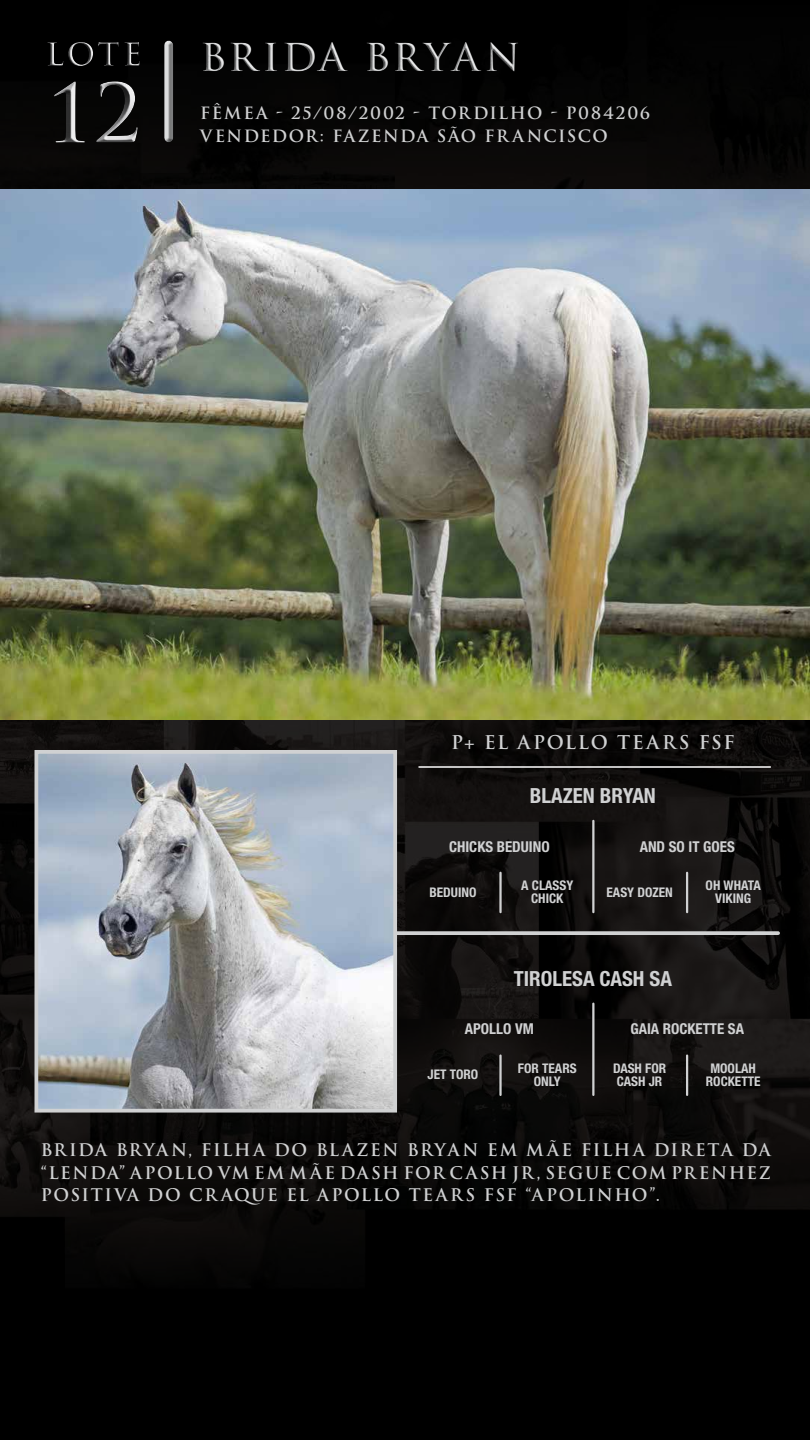
<style>
.page{position:relative;width:810px;height:1440px;background:#fff}
.page>*{position:absolute;margin:0;border:0;box-sizing:border-box;transform-origin:0 0}
.t1{font:700 37.58px "Trajan";letter-spacing:.085em;color:#d0d1d2}
.t2{font:700 condensed 20.85px "Helvetica Neue LT Std";color:#d0d1d2}
.t3{font:700 18.45px "Trajan";letter-spacing:.09em;color:#d0d1d2}
.t4{font:700 16.95px/22.6px "Trajan";letter-spacing:.09em;color:#d0d1d2;text-align:justify}
.t5{font:700 16.58px/23px "Trajan";letter-spacing:.09em;color:#d0d1d2}
.t6{font:700 condensed 15px "Helvetica Neue LT Std";color:#d0d1d2}
.t7{font:700 condensed 13.35px/13.4px "Helvetica Neue LT Std";color:#d0d1d2;text-align:center}
.s1{font-family:"Minion Pro"}
</style>
<div class="page">
<img style="left:0;top:0;width:810px;height:1440px">
<div style="left:45px;top:36px;width:101px;height:113px;background:#050504"></div>
<svg style="left:41px;top:36px;width:99px;height:113px"></svg>
<div style="left:197px;top:36px;width:325px;height:41px;background:#000"></div>
<svg style="left:164px;top:41px;width:10px;height:102px"></svg>
<svg style="left:397px;top:931px;width:381px;height:4px;fill:#d0d1d2"></svg>
<hr style="left:592px;top:821px;width:3px;height:91px;background:#d0d1d2">
<hr style="left:499px;top:873px;width:3px;height:39px;background:#d0d1d2">
<hr style="left:686px;top:873px;width:2px;height:39px;background:#d0d1d2">
<hr style="left:592px;top:1004px;width:3px;height:91px;background:#d0d1d2">
<hr style="left:499px;top:1056px;width:3px;height:39px;background:#d0d1d2">
<hr style="left:686px;top:1056px;width:2px;height:39px;background:#d0d1d2">
<hr style="left:418px;top:766px;width:353px;height:2px;background:#fff">
<img style="left:0;top:190px;width:810px;height:530px">
<img style="left:39px;top:755px;width:353px;height:353px">
<div style="left:34px;top:750px;width:363px;height:363px;border:4px solid #d0d1d2"></div>
<h1 class="t1" style="left:200px;top:34px;width:321px">BRIDA BRYAN</h1>
<p class="t5" style="left:200px;top:101px;width:452px">FÊMEA - 25/08/2002 - TORDILHO - P084206<br>VENDEDOR: FAZENDA SÃO FR ANCISCO</p>
<p class="t3" style="left:451px;top:731px;width:285px">P<span class="s1">+</span> EL APOLLO TEARS FSF</p>
<p class="t2" style="left:530px;top:783px;width:128px">BLAZEN BRYAN</p>
<p class="t6" style="left:449px;top:837px;width:102px">CHICKS BEDUINO</p>
<p class="t6" style="left:640px;top:837px;width:97px">AND SO IT GOES</p>
<p class="t7" style="left:429px;top:885px;width:49px">BEDUINO</p>
<p class="t7" style="left:607px;top:885px;width:68px">EASY DOZEN</p>
<p class="t7" style="left:521px;top:878px;width:54px">A CLASSY<br>CHICK</p>
<p class="t7" style="left:706px;top:878px;width:57px">OH WHATA<br>VIKING</p>
<p class="t2" style="left:514px;top:966px;width:160px">TIROLESA CASH SA</p>
<p class="t6" style="left:465px;top:1020px;width:71px">APOLLO VM</p>
<p class="t6" style="left:630px;top:1020px;width:115px">GAIA ROCKETTE SA</p>
<p class="t7" style="left:428px;top:1068px;width:52px">JET TORO</p>
<p class="t7" style="left:613px;top:1061px;width:55px;text-align:left">DASH FOR<br>CASH JR</p>
<p class="t7" style="left:518px;top:1061px;width:60px">FOR TEARS<br>ONLY</p>
<p class="t7" style="left:706px;top:1061px;width:56px">MOOLAH<br>ROCKETTE</p>
<p class="t4" style="left:41px;top:1139px;width:731px">BRIDA BRYAN, FILHA DO BLAZEN BRYAN EM MÃE FILHA DIRETA DA “LENDA” APOLLO VM EM MÃE DASH FOR CASH JR, SEGUE COM PRENHEZ POSITIVA DO CR AQUE EL APOLLO TEARS FSF “APOLINHO”.</p>
</div>
